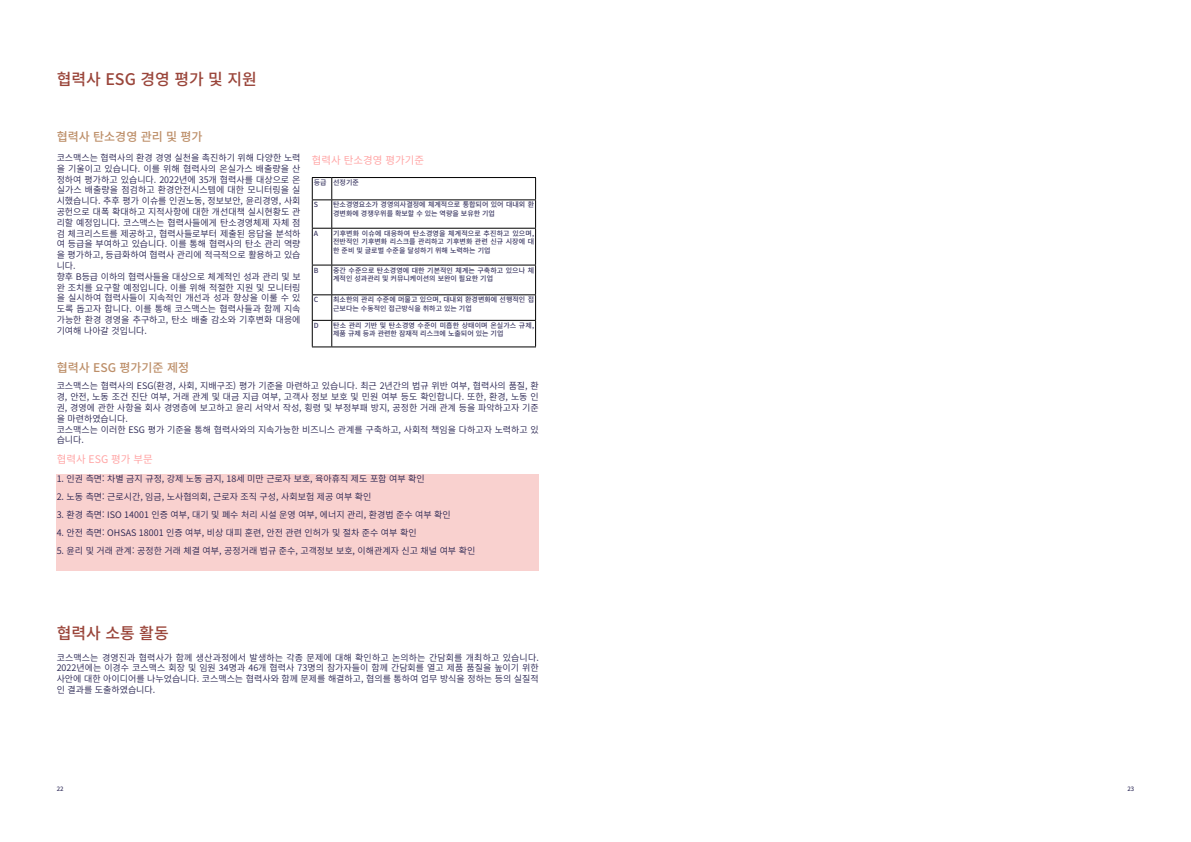
<style>
.page{position:relative;width:1191px;height:842px;background:#fff}
.page>*{position:absolute;margin:0;border:0;box-sizing:border-box;transform-origin:0 0}
.t1{font:500 16px "Noto Sans CJ Kkr";color:#9a453a}
.t2{font:500 12px "Noto Sans CJ Kkr";color:#bd8f69}
.t3{font:10.5px "Noto Sans CJ Kkr";color:#ffa6a6}
.t4{font:600 9px/10.8px "Noto Sans CJ Kkr";color:#25214e}
.t5{font:500 7px/8.4px "Noto Sans CJ Kkr";color:#3d3a64}
.t6{font:500 6px "Noto Sans CJ Kkr";color:#3d3a64}
</style>
<div class="page">
<div style="left:57px;top:474px;width:482px;height:97px;background:#f9d1cf"></div>
<hr style="left:332px;top:177px;width:204px;height:1px;background:#000">
<hr style="left:332px;top:199px;width:204px;height:1px;background:#000">
<svg style="left:535px;top:178px;width:1px;height:50px"></svg>
<svg style="left:312px;top:177px;width:20px;height:52px"></svg>
<hr style="left:312px;top:229px;width:1px;height:36px;background:#000">
<hr style="left:332px;top:228px;width:204px;height:1px;background:#000">
<hr style="left:331px;top:229px;width:1px;height:36px;background:#000">
<hr style="left:535px;top:229px;width:1px;height:36px;background:#000">
<hr style="left:332px;top:265px;width:204px;height:1px;background:#000">
<hr style="left:332px;top:294px;width:204px;height:1px;background:#000">
<hr style="left:332px;top:320px;width:204px;height:1px;background:#000">
<svg style="left:535px;top:265px;width:1px;height:82px"></svg>
<svg style="left:312px;top:265px;width:20px;height:83px"></svg>
<hr style="left:332px;top:347px;width:204px;height:1px;background:#000">
<h1 class="t1" style="left:57px;top:70px;width:202px">협력사 ESG 경영 평가 및 지원</h1>
<h2 class="t2" style="left:57px;top:130px;width:147px">협력사 탄소경영 관리 및 평가</h2>
<p class="t4" style="left:57px;top:152px;width:245px">코스맥스는 협력사의 환경 경영 실천을 촉진하기 위해 다양한 노력 을 기울이고 있습니다. 이를 위해 협력사의 온실가스 배출량을 산 정하여 평가하고 있습니다. 2022년에 35개 협력사를 대상으로 온 실가스 배출량을 점검하고 환경안전시스템에 대한 모니터링을 실 시했습니다. 추후 평가 이슈를 인권노동, 정보보안, 윤리경영, 사회 공헌으로 대폭 확대하고 지적사항에 대한 개선대책 실시현황도 관 리할 예정입니다. 코스맥스는 협력사들에게 탄소경영체제 자체 점 검 체크리스트를 제공하고, 협력사들로부터 제출된 응답을 분석하 여 등급을 부여하고 있습니다. 이를 통해 협력사의 탄소 관리 역량 을 평가하고, 등급화하여 협력사 관리에 적극적으로 활용하고 있습 니다.<br>향후 B등급 이하의 협력사들을 대상으로 체계적인 성과 관리 및 보 완 조치를 요구할 예정입니다. 이를 위해 적절한 지원 및 모니터링 을 실시하여 협력사들이 지속적인 개선과 성과 향상을 이룰 수 있 도록 돕고자 합니다. 이를 통해 코스맥스는 협력사들과 함께 지속 가능한 환경 경영을 추구하고, 탄소 배출 감소와 기후변화 대응에 기여해 나아갈 것입니다.</p>
<h2 class="t2" style="left:57px;top:361px;width:134px">협력사 ESG 평가기준 제정</h2>
<p class="t3" style="left:312px;top:154px;width:114px">협력사 탄소경영 평가기준</p>
<p class="t5" style="left:314px;top:178px;width:47px">등급 선정기준</p>
<p class="t5" style="left:314px;top:201px;width:6px">S</p>
<p class="t5" style="left:333px;top:201px;width:202px">탄소경영요소가 경영의사결정에 체계적으로 통합되어 있어 대내외 환 경변화에 경쟁우위를 확보할 수 있는 역량을 보유한 기업</p>
<p class="t5" style="left:314px;top:229px;width:6px">A</p>
<p class="t5" style="left:333px;top:229px;width:202px;text-align:justify">기후변화 이슈에 대응하여 탄소경영을 체계적으로 추진하고 있으며, 전반적인 기후변화 리스크를 관리하고 기후변화 관련 신규 시장에 대 한 준비 및 글로벌 수준을 달성하기 위해 노력하는 기업</p>
<p class="t5" style="left:314px;top:266px;width:6px">B</p>
<p class="t5" style="left:333px;top:266px;width:202px">중간 수준으로 탄소경영에 대한 기본적인 체계는 구축하고 있으나 체 계적인 성과관리 및 커뮤니케이션의 보완이 필요한 기업</p>
<p class="t5" style="left:314px;top:296px;width:6px">C</p>
<p class="t5" style="left:333px;top:296px;width:202px">최소한의 관리 수준에 머물고 있으며, 대내외 환경변화에 선행적인 접 근보다는 수동적인 접근방식을 취하고 있는 기업</p>
<p class="t5" style="left:314px;top:321px;width:6px">D</p>
<p class="t5" style="left:333px;top:321px;width:202px">탄소 관리 기반 및 탄소경영 수준이 미흡한 상태이며 온실가스 규제, 제품 규제 등과 관련한 잠재적 리스크에 노출되어 있는 기업</p>
<p class="t4" style="left:57px;top:381px;width:483px">코스맥스는 협력사의 ESG(환경, 사회, 지배구조) 평가 기준을 마련하고 있습니다. 최근 2년간의 법규 위반 여부, 협력사의 품질, 환 경, 안전, 노동 조건 진단 여부, 거래 관계 및 대금 지급 여부, 고객사 정보 보호 및 민원 여부 등도 확인합니다. 또한, 환경, 노동 인 권, 경영에 관한 사항을 회사 경영층에 보고하고 윤리 서약서 작성, 횡령 및 부정부패 방지, 공정한 거래 관계 등을 파악하고자 기준 을 마련하였습니다.<br>코스맥스는 이러한 ESG 평가 기준을 통해 협력사와의 지속가능한 비즈니스 관계를 구축하고, 사회적 책임을 다하고자 노력하고 있 습니다.</p>
<p class="t3" style="left:57px;top:453px;width:98px">협력사 ESG 평가 부문</p>
<p class="t4" style="left:57px;top:474px;width:369px">1. 인권 측면: 차별 금지 규정, 강제 노동 금지, 18세 미만 근로자 보호, 육아휴직 제도 포함 여부 확인</p>
<p class="t4" style="left:57px;top:492px;width:316px">2. 노동 측면: 근로시간, 임금, 노사협의회, 근로자 조직 구성, 사회보험 제공 여부 확인</p>
<p class="t4" style="left:57px;top:510px;width:396px">3. 환경 측면: ISO 14001 인증 여부, 대기 및 폐수 처리 시설 운영 여부, 에너지 관리, 환경법 준수 여부 확인</p>
<p class="t4" style="left:57px;top:528px;width:361px">4. 안전 측면: OHSAS 18001 인증 여부, 비상 대피 훈련, 안전 관련 인허가 및 절차 준수 여부 확인</p>
<p class="t4" style="left:57px;top:546px;width:420px">5. 윤리 및 거래 관계: 공정한 거래 체결 여부, 공정거래 법규 준수, 고객정보 보호, 이해관계자 신고 채널 여부 확인</p>
<h1 class="t1" style="left:57px;top:624px;width:113px">협력사 소통 활동</h1>
<p class="t4" style="left:57px;top:652px;width:483px;text-align:justify">코스맥스는 경영진과 협력사가 함께 생산과정에서 발생하는 각종 문제에 대해 확인하고 논의하는 간담회를 개최하고 있습니다.<br>2022년에는 이경수 코스맥스 회장 및 임원 34명과 46개 협력사 73명의 참가자들이 함께 간담회를 열고 제품 품질을 높이기 위한 사안에 대한 아이디어를 나누었습니다. 코스맥스는 협력사와 함께 문제를 해결하고, 협의를 통하여 업무 방식을 정하는 등의 실질적 인 결과를 도출하였습니다.</p>
<p class="t6" style="left:57px;top:785px;width:8px">22</p>
<p class="t6" style="left:1127px;top:785px;width:8px">23</p>
</div>
